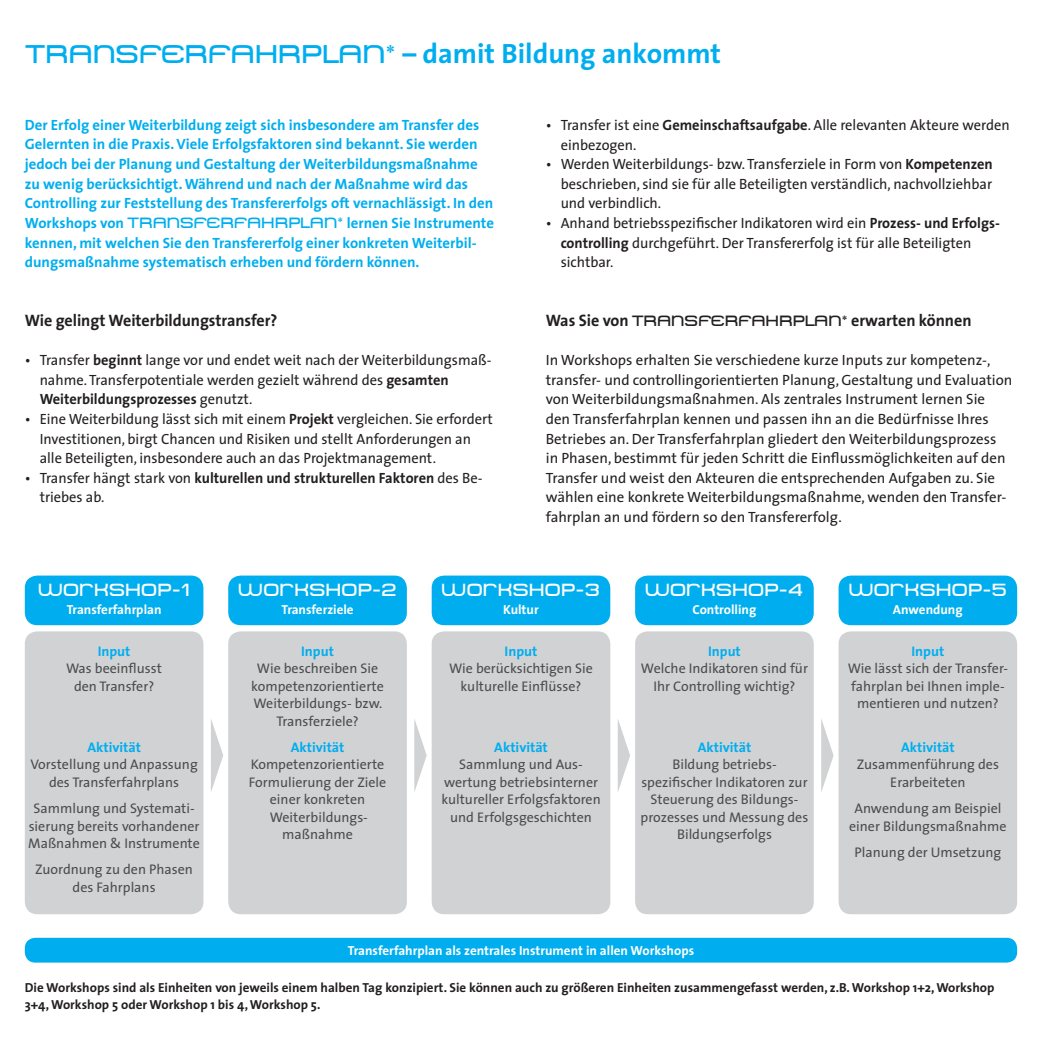
<style>
.page{position:relative;width:1042px;height:1042px;background:#fff}
.page>*{position:absolute;margin:0;border:0;box-sizing:border-box;transform-origin:0 0}
.t1{font:700 28px "The Sans";color:#00aeef}
.t2{font:17.5px "Metro DF";color:#fff}
.t3{font:700 16.62px "The Sans";letter-spacing:-.005em;color:#231f20}
.t4{font:14.88px/19.6px "The Sans";color:#231f20}
.t5{font:700 14.88px/19.6px "The Sans";color:#00aeef}
.t6{font:14px/17.5px "The Sans";color:#4b4c4d;text-align:center}
.t7{font:700 14px "The Sans";color:#00aeef}
.t8{font:700 13.12px/17.5px "The Sans";color:#231f20}
.t9{font:700 13.12px "The Sans";color:#fff}
.s1{font-family:"Metro DF";font-weight:400;font-size:25.55px}
.s2{font-family:"Metro DF";font-weight:400}
.s3{font-weight:700}
.s4{font-family:"Metro DF";font-weight:400;font-size:14.88px}
</style>
<div class="page">
<div style="left:25px;top:575px;width:178px;height:50px;background:#00aeef;border-radius:12px"></div>
<div style="left:25px;top:938px;width:992px;height:24px;background:#00aeef;border-radius:11px"></div>
<div style="left:228px;top:575px;width:179px;height:50px;background:#00aeef;border-radius:12px"></div>
<div style="left:432px;top:575px;width:178px;height:50px;background:#00aeef;border-radius:12px"></div>
<div style="left:635px;top:575px;width:179px;height:50px;background:#00aeef;border-radius:12px"></div>
<div style="left:838px;top:575px;width:179px;height:50px;background:#00aeef;border-radius:12px"></div>
<div style="left:25px;top:631px;width:178px;height:283px;background:#d1d2d4;border-radius:12px"></div>
<div style="left:228px;top:631px;width:179px;height:283px;background:#d1d2d4;border-radius:12px"></div>
<div style="left:432px;top:631px;width:178px;height:283px;background:#d1d2d4;border-radius:12px"></div>
<div style="left:635px;top:631px;width:179px;height:283px;background:#d1d2d4;border-radius:12px"></div>
<div style="left:838px;top:631px;width:179px;height:283px;background:#d1d2d4;border-radius:12px"></div>
<svg style="left:211px;top:719px;width:12px;height:73px"></svg>
<svg style="left:414px;top:719px;width:13px;height:73px"></svg>
<svg style="left:618px;top:720px;width:12px;height:71px"></svg>
<svg style="left:821px;top:719px;width:12px;height:73px"></svg>
<h1 class="t1" style="left:25px;top:30px;width:698px"><span class="s1">TRANSFERFAHRPLAN*</span> – damit Bildung ankommt</h1>
<p class="t5" style="left:25px;top:115px;width:471px">Der Erfolg einer Weiterbildung zeigt sich insbesondere am Transfer des Gelernten in die Praxis. Viele Erfolgsfaktoren sind bekannt. Sie werden jedoch bei der Planung und Gestaltung der Weiterbildungsmaßnahme zu wenig berücksichtigt. Während und nach der Maßnahme wird das Controlling zur Feststellung des Transfererfolgs oft vernachlässigt. In den Workshops von <span class="s2">TRANSFERFAHRPLAN*</span> lernen Sie Instrumente kennen, mit welchen Sie den Transfererfolg einer konkreten Weiterbil&shy;dungsmaßnahme systematisch erheben und fördern können.</p>
<p class="t3" style="left:25px;top:306px;width:254px">Wie gelingt Weiterbildungstransfer?</p>
<p class="t4" style="left:40px;top:350px;width:453px;text-indent:-15px">• Transfer <span class="s3">beginnt</span> lange vor und endet weit nach der Weiterbildungsmaß&shy;nahme. Transferpotentiale werden gezielt während des <span class="s3">gesamten<br>Weiterbildungsprozesses</span> genutzt.</p>
<p class="t4" style="left:40px;top:409px;width:454px;text-indent:-15px">• Eine Weiterbildung lässt sich mit einem <span class="s3">Projekt</span> vergleichen. Sie erfordert<br>Investitionen, birgt Chancen und Risiken und stellt Anforderungen an alle Beteiligten, insbesondere auch an das Projektmanagement.</p>
<p class="t4" style="left:40px;top:467px;width:444px;text-indent:-15px">• Transfer hängt stark von <span class="s3">kulturellen und strukturellen Faktoren</span> des Be&shy;triebes ab.</p>
<p class="t4" style="left:561px;top:115px;width:450px;text-indent:-15px">• Transfer ist eine <span class="s3">Gemeinschaftsaufgabe</span>. Alle relevanten Akteure werden einbezogen.</p>
<p class="t4" style="left:561px;top:154px;width:434px;text-align:justify;text-indent:-15px">• Werden Weiterbildungs- bzw. Transferziele in Form von <span class="s3">Kompetenzen </span>beschrieben, sind sie für alle Beteiligten verständlich, nachvollziehbar und verbindlich.</p>
<p class="t4" style="left:561px;top:213px;width:441px;text-indent:-15px">• Anhand betriebsspezifischer Indikatoren wird ein <span class="s3">Prozess- und Erfolgs&shy;controlling</span> durchgeführt. Der Transfererfolg ist für alle Beteiligten sichtbar.</p>
<p class="t3" style="left:546px;top:306px;width:427px">Was Sie von <span class="s4">TRANSFERFAHRPLAN*</span> erwarten können</p>
<p class="t4" style="left:546px;top:350px;width:468px">In Workshops erhalten Sie verschiedene kurze Inputs zur kompetenz-, transfer- und controllingorientierten Planung, Gestaltung und Evaluation von Weiterbildungsmaßnahmen. Als zentrales Instrument lernen Sie den Transferfahrplan kennen und passen ihn an die Bedürfnisse Ihres Betriebes an. Der Transferfahrplan gliedert den Weiterbildungsprozess in Phasen, bestimmt für jeden Schritt die Einflussmöglichkeiten auf den Transfer und weist den Akteuren die entsprechenden Aufgaben zu. Sie wählen eine konkrete Weiterbildungsmaßnahme, wenden den Transfer&shy;fahrplan an und fördern so den Transfererfolg.</p>
<p class="t2" style="left:38px;top:580px;width:154px">WORKSHOP-1</p>
<p class="t9" style="left:67px;top:598px;width:96px">Transferfahrplan</p>
<p class="t7" style="left:98px;top:639px;width:34px">Input</p>
<p class="t6" style="left:66px;top:659px;width:98px">Was beeinflusst den Transfer?</p>
<p class="t7" style="left:87px;top:735px;width:55px">Aktivität</p>
<p class="t6" style="left:30px;top:755px;width:169px">Vorstellung und Anpassung des Transferfahrplans</p>
<p class="t6" style="left:28px;top:799px;width:173px">Sammlung und Systemati&shy;sierung bereits vorhandener<br>Maßnahmen &amp; Instrumente</p>
<p class="t6" style="left:35px;top:860px;width:159px">Zuordnung zu den Phasen des Fahrplans</p>
<p class="t2" style="left:238px;top:580px;width:160px">WORKSHOP-2</p>
<p class="t9" style="left:281px;top:598px;width:74px">Transferziele</p>
<p class="t7" style="left:301px;top:639px;width:34px">Input</p>
<p class="t6" style="left:251px;top:659px;width:134px">Wie beschreiben Sie kompetenzorientierte<br>Weiterbildungs- bzw.<br>Transferziele?</p>
<p class="t7" style="left:291px;top:735px;width:55px">Aktivität</p>
<p class="t6" style="left:249px;top:755px;width:139px">Kompetenzorientierte<br>Formulierung der Ziele einer konkreten<br>Weiterbildungs&shy;maßnahme</p>
<p class="t2" style="left:441px;top:580px;width:160px">WORKSHOP-3</p>
<p class="t9" style="left:503px;top:598px;width:37px">Kultur</p>
<p class="t7" style="left:505px;top:639px;width:34px">Input</p>
<p class="t6" style="left:449px;top:659px;width:145px">Wie berücksichtigen Sie kulturelle Einflüsse?</p>
<p class="t7" style="left:494px;top:735px;width:55px">Aktivität</p>
<p class="t6" style="left:441px;top:755px;width:161px">Sammlung und Aus&shy;wertung betriebsinterner kultureller Erfolgsfaktoren und Erfolgsgeschichten</p>
<p class="t2" style="left:645px;top:580px;width:160px">WORKSHOP-4</p>
<p class="t9" style="left:692px;top:598px;width:65px">Controlling</p>
<p class="t7" style="left:708px;top:639px;width:34px">Input</p>
<p class="t6" style="left:641px;top:659px;width:168px">Welche Indikatoren sind für<br>Ihr Controlling wichtig?</p>
<p class="t7" style="left:698px;top:735px;width:55px">Aktivität</p>
<p class="t6" style="left:640px;top:755px;width:169px">Bildung betriebs&shy;spezifischer Indikatoren zur<br>Steuerung des Bildungs&shy;prozesses und Messung des<br>Bildungserfolgs</p>
<p class="t2" style="left:849px;top:580px;width:160px">WORKSHOP-5</p>
<p class="t9" style="left:893px;top:598px;width:71px">Anwendung</p>
<p class="t7" style="left:911px;top:639px;width:34px">Input</p>
<p class="t6" style="left:847px;top:659px;width:162px">Wie lässt sich der Transfer&shy;fahrplan bei Ihnen imple&shy;mentieren und nutzen?</p>
<p class="t7" style="left:901px;top:735px;width:55px">Aktivität</p>
<p class="t6" style="left:857px;top:755px;width:144px">Zusammenführung des<br>Erarbeiteten</p>
<p class="t6" style="left:849px;top:799px;width:159px">Anwendung am Beispiel einer Bildungsmaßnahme</p>
<p class="t6" style="left:854px;top:843px;width:148px">Planung der Umsetzung</p>
<p class="t9" style="left:348px;top:939px;width:348px">Transferfahrplan als zentrales Instrument in allen Workshops</p>
<p class="t8" style="left:25px;top:978px;width:971px">Die Workshops sind als Einheiten von jeweils einem halben Tag konzipiert. Sie können auch zu größeren Einheiten zusammengefasst werden, z.B. Workshop 1+2, Workshop<br>3+4, Workshop 5 oder Workshop 1 bis 4, Workshop 5.</p>
</div>
